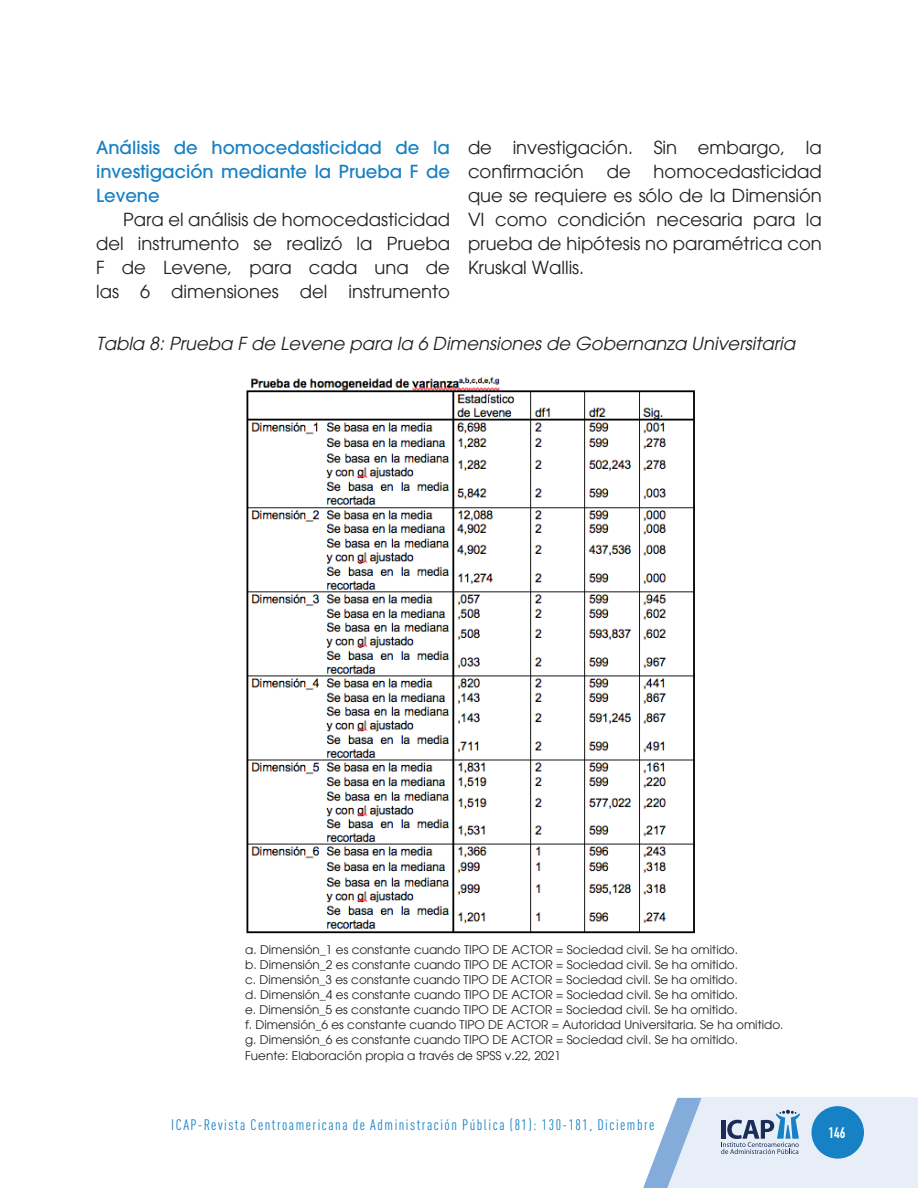
<style>
.page{position:relative;width:918px;height:1188px;background:#fff}
.page>*{position:absolute;margin:0;border:0;box-sizing:border-box;transform-origin:0 0}
.Cuerpo{font:18px/24px "Avant Garde";color:#231f20;text-align:justify}
.t1{font:500 18px/24px "Avant Garde";color:#1681c4;text-align:justify}
.t2{font:italic 18px "Avant Garde";color:#231f20}
.t3{font:condensed 15px "DIN Pro";letter-spacing:.1em;color:#1681c4}
.t4{font:700 15px "DIN Condensed";color:#fff}
.t5{font:12px "Avant Garde";color:#231f20}
</style>
<div class="page">
<img style="left:246px;top:377px;width:449px;height:557px">
<svg style="left:643px;top:1098px;width:275px;height:90px;background:#d4e0ef"></svg>
<div style="left:812px;top:1106px;width:52px;height:53px;background:#1681c4;border-radius:50%"></div>
<p class="t1" style="left:96px;top:135px;width:355px">Análisis de homocedasticidad de la investigación mediante la Prueba F de Levene</p>
<p class="Cuerpo" style="left:96px;top:207px;width:355px;text-indent:27px">Para el análisis de homocedasticidad del instrumento se realizó la Prueba F de Levene, para cada una de las 6 dimensiones del instrumento</p>
<p class="Cuerpo" style="left:468px;top:135px;width:355px">de investigación. Sin embargo, la confirmación</p>
<p class="Cuerpo" style="left:468px;top:159px;width:355px;text-indent:186px">homocedasticidad que se requiere es sólo de la Dimensión VI como condición necesaria para la prueba de hipótesis no paramétrica con Kruskal Wallis.</p>
<p class="Cuerpo" style="left:607px;top:159px;width:26px">de</p>
<p class="t2" style="left:96px;top:333px;width:700px">Tabla 8: Prueba F de Levene para la 6 Dimensiones de Gobernanza Universitaria</p>
<p class="t5" style="left:245px;top:942px;width:494px">a. Dimensión_1 es constante cuando TIPO DE ACTOR = Sociedad civil. Se ha omitido.</p>
<p class="t5" style="left:245px;top:957px;width:494px">b. Dimensión_2 es constante cuando TIPO DE ACTOR = Sociedad civil. Se ha omitido.</p>
<p class="t5" style="left:245px;top:972px;width:494px">c. Dimensión_3 es constante cuando TIPO DE ACTOR = Sociedad civil. Se ha omitido.</p>
<p class="t5" style="left:245px;top:987px;width:495px">d. Dimensión_4 es constante cuando TIPO DE ACTOR = Sociedad civil. Se ha omitido.</p>
<p class="t5" style="left:245px;top:1002px;width:494px">e. Dimensión_5 es constante cuando TIPO DE ACTOR = Sociedad civil. Se ha omitido.</p>
<p class="t5" style="left:245px;top:1017px;width:540px">f. Dimensión_6 es constante cuando TIPO DE ACTOR = Autoridad Universitaria. Se ha omitido.</p>
<p class="t5" style="left:245px;top:1032px;width:494px">g. Dimensión_6 es constante cuando TIPO DE ACTOR = Sociedad civil. Se ha omitido.</p>
<p class="t5" style="left:245px;top:1049px;width:318px">Fuente: Elaboración propia a través de SPSS v.22, 2021</p>
<p class="t3" style="left:171px;top:1113px;width:485px">ICAP-Revista Centroamericana de Administración Pública (81): 130-181, Diciembre</p>
<p class="t4" style="left:829px;top:1122px;width:18px">146</p>
</div>
